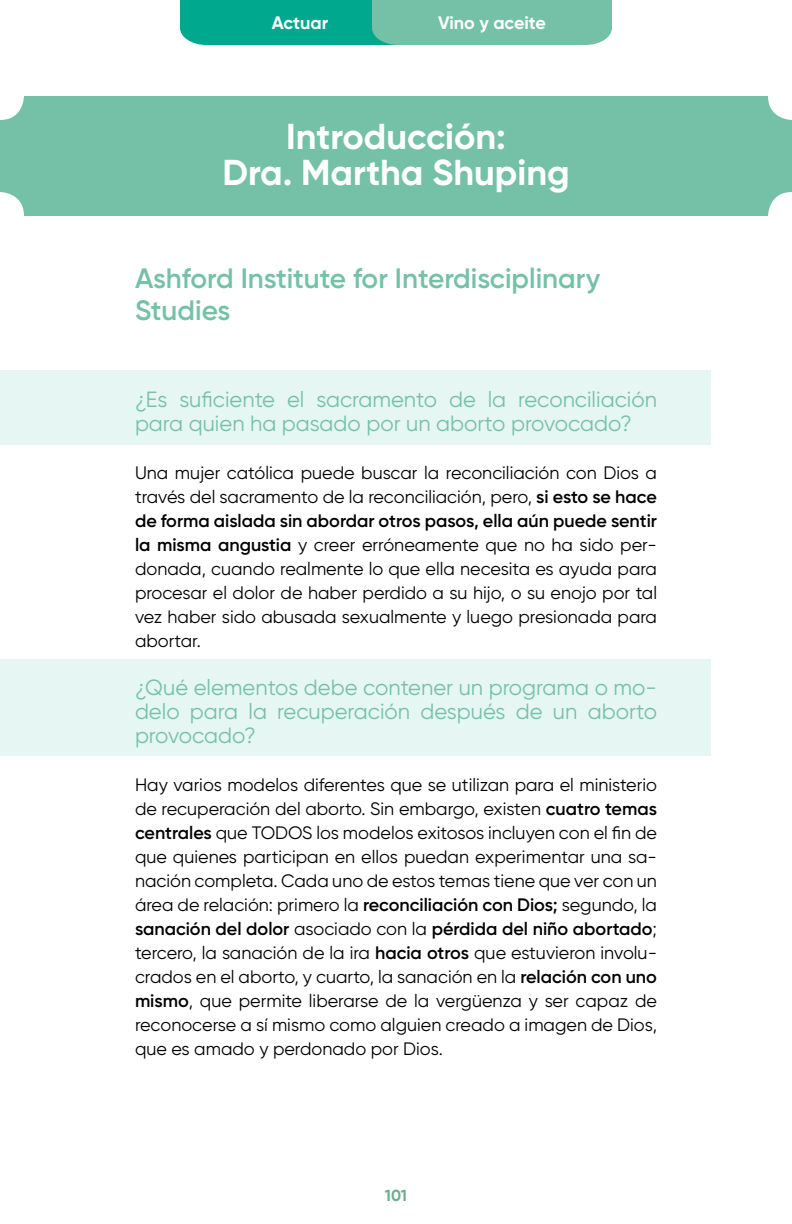
<style>
.page{position:relative;width:792px;height:1224px;background:#fff}
.page>*{position:absolute;margin:0;border:0;box-sizing:border-box;transform-origin:0 0}
.t1{font:700 36px/36px "Gilroy";color:#fff;text-align:center}
.t2{font:600 28px/32px "Gilroy";color:#74c1a7}
.t3{font:22px/24px "Gilroy";color:#74c1a7}
.t4{font:18px/24px "Gilroy";color:#000;text-align:justify}
.t5{font:700 18px "Gilroy";color:#fff}
.t6{font:700 16px "Gilroy";color:#6bb18e}
.s1{font-weight:600}
</style>
<div class="page">
<svg style="left:180px;top:0;width:432px;height:45px;background:#41b69c"></svg>
<div style="left:0;top:370px;width:711px;height:75px;background:#e6f6f3"></div>
<div style="left:0;top:660px;width:711px;height:96px;background:#e6f6f3"></div>
<div style="left:0;top:96px;width:792px;height:120px;background:#74c1a7;border-radius:24px"></div>
<p class="t5" style="left:272px;top:12px;width:58px">Actuar</p>
<p class="t5" style="left:438px;top:12px;width:109px">Vino y aceite</p>
<h1 class="t1" style="left:222px;top:118px;width:349px">Introducción:<br>Dra. Martha Shuping</h1>
<h2 class="t2" style="left:135px;top:262px;width:467px">Ashford Institute for Interdisciplinary<br>Studies</h2>
<p class="t3" style="left:135px;top:387px;width:523px">¿Es suficiente el sacramento de la reconciliación para quien ha pasado por un aborto provocado?</p>
<p class="t4" style="left:135px;top:461px;width:524px">Una mujer católica puede buscar la reconciliación con Dios a través del sacramento de la reconciliación, pero, <span class="s1">si esto se hace de forma aislada sin abordar otros pasos, ella aún puede sentir la misma angustia</span> y creer erróneamente que no ha sido per&shy;donada, cuando realmente lo que ella necesita es ayuda para procesar el dolor de haber perdido a su hijo, o su enojo por tal vez haber sido abusada sexualmente y luego presionada para abortar.</p>
<p class="t3" style="left:135px;top:675px;width:524px;text-align:justify">¿Qué elementos debe contener un programa o mo&shy;delo para la recuperación después de un aborto provocado?</p>
<p class="t4" style="left:135px;top:773px;width:524px">Hay varios modelos diferentes que se utilizan para el ministerio de recuperación del aborto. Sin embargo, existen <span class="s1">cuatro temas centrales</span> que TODOS los modelos exitosos incluyen con el fin de que quienes participan en ellos puedan experimentar una sa&shy;nación completa. Cada uno de estos temas tiene que ver con un área de relación: primero la <span class="s1">reconciliación con Dios;</span> segundo, la <span class="s1">sanación del dolor</span> asociado con la <span class="s1">pérdida del niño abortado</span>; tercero, la sanación de la ira <span class="s1">hacia otros</span> que estuvieron involu&shy;crados en el aborto, y cuarto, la sanación en la <span class="s1">relación con uno mismo</span>, que permite liberarse de la vergüenza y ser capaz de reconocerse a sí mismo como alguien creado a imagen de Dios, que es amado y perdonado por Dios.</p>
<p class="t6" style="left:385px;top:1186px;width:24px">101</p>
</div>
